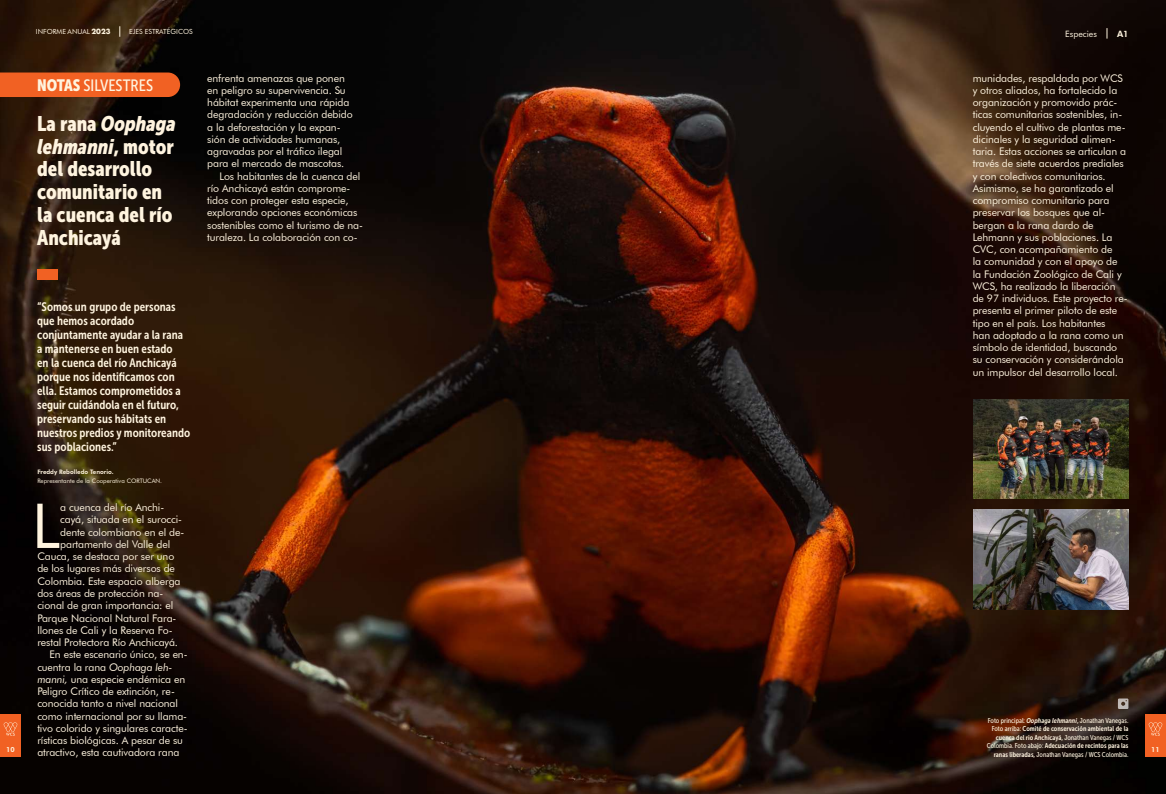
<style>
.page{position:relative;width:1166px;height:794px;background:#fff}
.page>*{position:absolute;margin:0;border:0;box-sizing:border-box;transform-origin:0 0}
.t1{font:61.95px "Futura BT";color:#fff4df}
.t2{font:21px/22.8px "Museo Sans Cond 900";color:#fff4df}
.t3{font:16.36px "Museo Sans Cond 500";color:#fff4df}
.t4{font:12.25px/14px "Museo Sans Cond 700";color:#fff4df}
.t5{font:10.5px/12.2px "Futura BT";letter-spacing:-.01em;color:#fff4df}
.t6{font:8.75px "Futura BT";color:#fff4df}
.t7{font:800 8.75px "Futura BT";color:#fff4df}
.t8{font:7px/8.4px "Museo Sans Cond 700";color:#fff4df;text-align:right}
.t9{font:7px "Museo Sans Cond 500";color:#fff4df}
.t10{font:7px "Futura BT";color:#fff4df}
.t11{font:800 7px "Futura BT";color:#fff4df}
.t12{font:6.12px "Futura BT";color:#fff4df}
.t13{font:800 6.12px "Futura BT";color:#fff4df}
.s1{font-family:"Futura";font-weight:700}
.s2{font-family:"Museo Sans Cond 900"}
.s3{font-style:italic}
.s4{font-family:"Museo Sans Cond 700";font-style:italic}
.s5{font-family:"Museo Sans Cond 700"}
.s6{font-family:"Museo Sans Cond 500"}
</style>
<div class="page">
<img style="left:0;top:0;width:1166px;height:794px">
<img style="left:973px;top:399px;width:156px;height:99px">
<img style="left:973px;top:510px;width:156px;height:99px">
<div style="left:0;top:72px;width:180px;height:25px;background:#f16123"></div>
<div style="left:37px;top:269px;width:21px;height:11px;background:#f16123"></div>
<svg style="left:1118px;top:698px;width:10px;height:11px"></svg>
<div style="left:1145px;top:714px;width:21px;height:42px;background:#f16123"></div>
<svg style="left:1148px;top:722px;width:14px;height:13px"></svg>
<div style="left:0;top:714px;width:21px;height:42px;background:#f16123"></div>
<svg style="left:4px;top:722px;width:13px;height:13px"></svg>
<p class="t10" style="left:36px;top:27px;width:76px">INFORME ANUAL <span class="s1">2023</span></p>
<p class="t10" style="left:129px;top:27px;width:65px">EJES ESTRATÉGICOS</p>
<p class="t6" style="left:1065px;top:28px;width:33px">Especies</p>
<p class="t7" style="left:1117px;top:28px;width:13px">A1</p>
<h3 class="t3" style="left:37px;top:76px;width:117px"><span class="s2">NOTAS</span> SILVESTRES</h3>
<h2 class="t2" style="left:37px;top:112px;width:140px">La rana <span class="s3">Oophaga lehmanni</span>, motor del desarrollo comunitario en la cuenca del río<br>Anchicayá</h2>
<p class="t5" style="left:207px;top:72px;width:139px">enfrenta amenazas que ponen</p>
<p class="t5" style="left:207px;top:84px;width:140px">en peligro su supervivencia. Su</p>
<p class="t5" style="left:207px;top:96px;width:144px">hábitat experimenta una rápida</p>
<p class="t5" style="left:207px;top:108px;width:147px">degradación y reducción debido</p>
<p class="t5" style="left:207px;top:121px;width:135px">a la deforestación y la expan-</p>
<p class="t5" style="left:207px;top:133px;width:135px">sión de actividades humanas,</p>
<p class="t5" style="left:207px;top:145px;width:137px">agravadas por el tráfico ilegal</p>
<p class="t5" style="left:207px;top:157px;width:139px">para el mercado de mascotas.</p>
<p class="t5" style="left:219px;top:170px;width:142px">Los habitantes de la cuenca del</p>
<p class="t5" style="left:207px;top:182px;width:145px">río Anchicayá están comprome-</p>
<p class="t5" style="left:207px;top:194px;width:143px">tidos con proteger esta especie,</p>
<p class="t5" style="left:207px;top:206px;width:152px">explorando opciones económicas</p>
<p class="t5" style="left:207px;top:219px;width:157px">sostenibles como el turismo de na-</p>
<p class="t5" style="left:207px;top:231px;width:152px">turaleza. La colaboración con co-</p>
<p class="t4" style="left:37px;top:300px;width:154px">“Somos un grupo de personas que hemos acordado conjuntamente ayudar a la rana a mantenerse en buen estado<br>en la cuenca del río Anchicayá porque nos identificamos con ella. Estamos comprometidos a seguir cuidándola en el futuro, preservando sus hábitats en nuestros predios y monitoreando sus poblaciones.”</p>
<p class="t13" style="left:37px;top:468px;width:78px">Freddy Rebolledo Tenorio.</p>
<p class="t12" style="left:37px;top:477px;width:126px">Representante de la Cooperativa CORTUCAN.</p>
<p class="t5" style="left:973px;top:72px;width:157px">munidades, respaldada por WCS y otros aliados, ha fortalecido la organización y promovido prác&shy;ticas comunitarias sostenibles, in&shy;cluyendo el cultivo de plantas me&shy;dicinales y la seguridad alimen&shy;taria. Estas acciones se articulan a través de siete acuerdos prediales y con colectivos comunitarios.<br>Asimismo, se ha garantizado el compromiso comunitario para preservar los bosques que al&shy;bergan a la rana dardo de<br>Lehmann y sus poblaciones. La<br>CVC, con acompañamiento de<br>la comunidad y con el apoyo de la Fundación Zoológico de Cali y<br>WCS, ha realizado la liberación de 97 individuos. Este proyecto re&shy;presenta el primer piloto de este tipo en el país. Los habitantes<br>han adoptado a la rana como un símbolo de identidad, buscando su conservación y considerándola un impulsor del desarrollo local.</p>
<h1 class="t1" style="left:32px;top:488px;width:30px">L</h1>
<p class="t5" style="left:60px;top:501px;width:105px">a cuenca del río Anchi-</p>
<p class="t5" style="left:60px;top:513px;width:123px">cayá, situada en el surocci-</p>
<p class="t5" style="left:60px;top:526px;width:126px">dente colombiano en el de-</p>
<p class="t5" style="left:60px;top:538px;width:111px">partamento del Valle del</p>
<p class="t5" style="left:37px;top:550px;width:138px">Cauca, se destaca por ser uno</p>
<p class="t5" style="left:37px;top:562px;width:139px">de los lugares más diversos de</p>
<p class="t5" style="left:37px;top:575px;width:145px">Colombia. Este espacio alberga</p>
<p class="t5" style="left:37px;top:587px;width:127px">dos áreas de protección na-</p>
<p class="t5" style="left:37px;top:599px;width:138px">cional de gran importancia: el</p>
<p class="t5" style="left:37px;top:611px;width:141px">Parque Nacional Natural Fara-</p>
<p class="t5" style="left:37px;top:624px;width:137px">llones de Cali y la Reserva Fo-</p>
<p class="t5" style="left:37px;top:636px;width:142px">restal Protectora Río Anchicayá.</p>
<p class="t5" style="left:50px;top:648px;width:139px">En este escenario único, se en-</p>
<p class="t5" style="left:37px;top:660px;width:136px">cuentra la rana <span class="s3">Oophaga leh-</span></p>
<p class="t5" style="left:37px;top:673px;width:149px"><span class="s3">manni,</span> una especie endémica en</p>
<p class="t5" style="left:37px;top:685px;width:139px">Peligro Crítico de extinción, re-</p>
<p class="t5" style="left:37px;top:697px;width:142px">conocida tanto a nivel nacional</p>
<p class="t5" style="left:37px;top:709px;width:151px">como internacional por su llama-</p>
<p class="t5" style="left:37px;top:722px;width:152px">tivo colorido y singulares caracte-</p>
<p class="t5" style="left:37px;top:734px;width:147px">rísticas biológicas. A pesar de su</p>
<p class="t5" style="left:37px;top:746px;width:144px">atractivo, esta cautivadora rana</p>
<p class="t9" style="left:988px;top:716px;width:142px">Foto principal: <span class="s4">Oophaga lehmanni</span><span class="s5">,</span> Jonathan Vanegas.</p>
<p class="t8" style="left:987px;top:725px;width:143px"><span class="s6">Foto arriba:</span> Comité de conservación ambiental de la cuenca del rio Anchicayá, <span class="s6">Jonathan Vanegas / WCS<br>Colombia. Foto abajo:</span> Adecuación de recintos para las</p>
<p class="t9" style="left:994px;top:750px;width:136px"><span class="s5">ranas liberadas,</span> Jonathan Vanegas / WCS Colombia.</p>
<p class="t11" style="left:6px;top:745px;width:10px">10</p>
<p class="t11" style="left:1151px;top:745px;width:10px">11</p>
</div>
